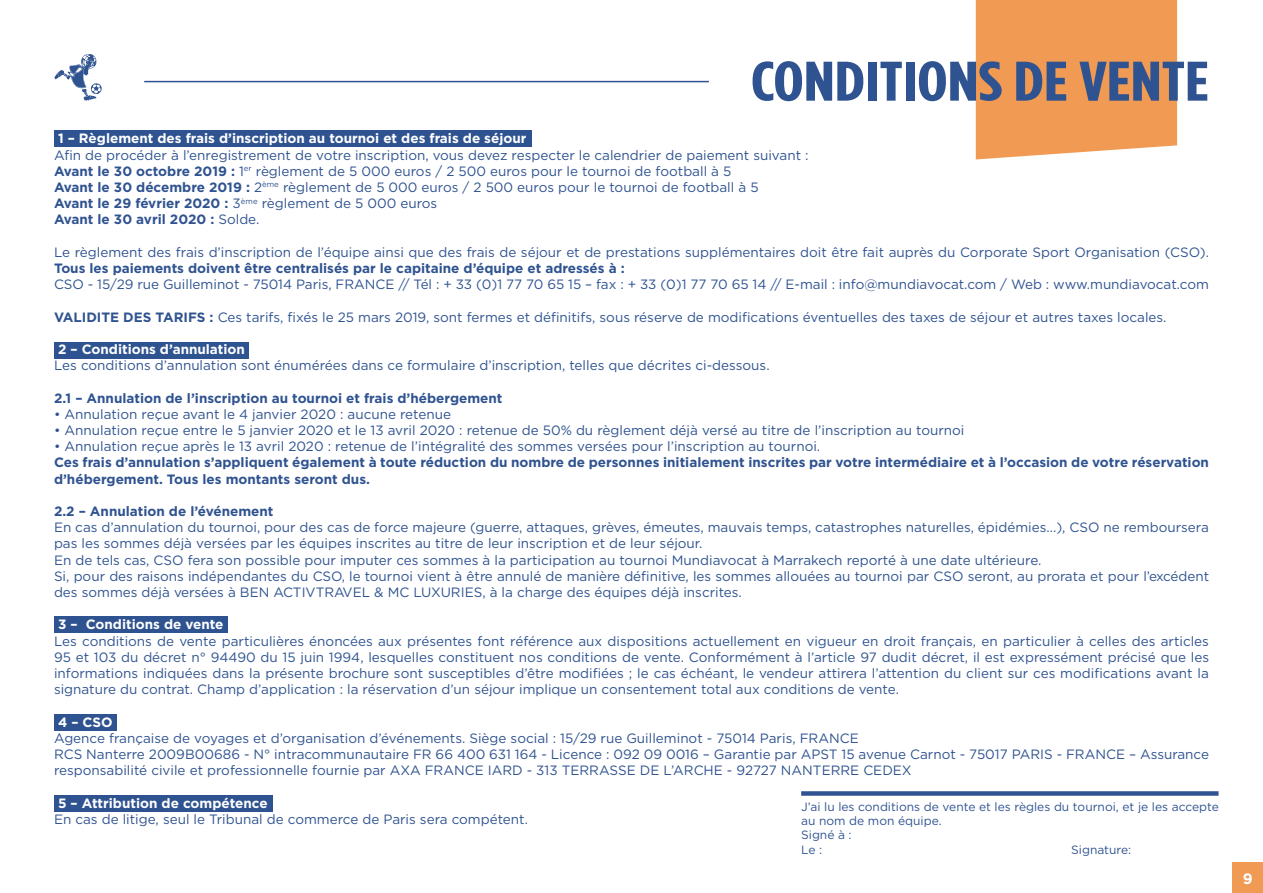
<style>
.page{position:relative;width:1263px;height:893px;background:#fff}
.page>*{position:absolute;margin:0;border:0;box-sizing:border-box;transform-origin:0 0}
.t1{font:700 55.65px "Gotham Condensed";color:#2f5390;scale:1.3 1}
.t2{font:700 15px "Gotham";color:#fff}
.t3{font:13.5px/16.2px "Gotham";color:#2f5390}
.t4{font:700 13.5px/16.2px "Gotham";color:#2f5390}
.t5{font:700 13.5px "Gotham";color:#fff}
.t6{font:12px/14.4px "Gotham";color:#2f5390}
.s1{font-weight:700}
</style>
<div class="page">
<div style="left:54px;top:131px;width:477px;height:16px;background:#2f5390"></div>
<div style="left:54px;top:342px;width:195px;height:16px;background:#2f5390"></div>
<div style="left:54px;top:616px;width:173px;height:16px;background:#2f5390"></div>
<div style="left:54px;top:714px;width:63px;height:16px;background:#2f5390"></div>
<div style="left:54px;top:795px;width:218px;height:16px;background:#2f5390"></div>
<div style="left:976px;top:0;width:201px;height:159px;background:#f09a53"></div>
<svg style="left:54px;top:54px;width:48px;height:47px"></svg>
<hr style="left:144px;top:81px;width:565px;height:1px;background:#2f5390">
<div style="left:801px;top:791px;width:417px;height:5px;background:#2f5390"></div>
<div style="left:1233px;top:863px;width:30px;height:30px;background:#f09a53"></div>
<h1 class="t1" style="left:751px;top:50px;width:354px">CONDITIONS DE VENTE</h1>
<p class="t5" style="left:58px;top:130px;width:470px">1 – Règlement des frais d’inscription au tournoi et des frais de séjour</p>
<p class="t3" style="left:54px;top:146px;width:756px">Afin de procéder à l’enregistrement de votre inscription, vous devez respecter le calendrier de paiement suivant :<br><span class="s1">Avant le 30 octobre 2019 :</span> 1<sup>er</sup> règlement de 5 000 euros / 2 500 euros pour le tournoi de football à 5<br><span class="s1">Avant le 30 décembre 2019 :</span> 2<sup>ème</sup> règlement de 5 000 euros / 2 500 euros pour le tournoi de football à 5<br><span class="s1">Avant le 29 février 2020 :</span> 3<sup>ème</sup> règlement de 5 000 euros<br><span class="s1">Avant le 30 avril 2020 :</span> Solde.</p>
<p class="t3" style="left:54px;top:244px;width:1156px">Le règlement des frais d’inscription de l’équipe ainsi que des frais de séjour et de prestations supplémentaires doit être fait auprès du Corporate Sport Organisation (CSO).</p>
<p class="t4" style="left:54px;top:260px;width:572px">Tous les paiements doivent être centralisés par le capitaine d’équipe et adressés à :</p>
<p class="t3" style="left:54px;top:276px;width:1156px">CSO - 15/29 rue Guilleminot - 75014 Paris, FRANCE // Tél : + 33 (0)1 77 70 65 15 – fax : + 33 (0)1 77 70 65 14 // E-mail : info@mundiavocat.com / Web : www.mundiavocat.com</p>
<p class="t3" style="left:54px;top:308px;width:1114px"><span class="s1">VALIDITE DES TARIFS :</span> Ces tarifs, fixés le 25 mars 2019, sont fermes et définitifs, sous réserve de modifications éventuelles des taxes de séjour et autres taxes locales.</p>
<p class="t5" style="left:58px;top:340px;width:188px">2 – Conditions d’annulation</p>
<p class="t3" style="left:54px;top:357px;width:717px">Les conditions d’annulation sont énumérées dans ce formulaire d’inscription, telles que décrites ci-dessous.</p>
<p class="t4" style="left:54px;top:390px;width:450px">2.1 – Annulation de l’inscription au tournoi et frais d’hébergement</p>
<p class="t3" style="left:54px;top:406px;width:399px">• Annulation reçue avant le 4 janvier 2020 : aucune retenue</p>
<p class="t3" style="left:54px;top:422px;width:912px">• Annulation reçue entre le 5 janvier 2020 et le 13 avril 2020 : retenue de 50% du règlement déjà versé au titre de l’inscription au tournoi</p>
<p class="t3" style="left:54px;top:438px;width:768px">• Annulation reçue après le 13 avril 2020 : retenue de l’intégralité des sommes versées pour l’inscription au tournoi.</p>
<p class="t4" style="left:54px;top:454px;width:1156px">Ces frais d’annulation s’appliquent également à toute réduction du nombre de personnes initialement inscrites par votre intermédiaire et à l’occasion de votre réservation d’hébergement. Tous les montants seront dus.</p>
<p class="t4" style="left:54px;top:503px;width:221px">2.2 – Annulation de l’événement</p>
<p class="t3" style="left:54px;top:519px;width:1156px">En cas d’annulation du tournoi, pour des cas de force majeure (guerre, attaques, grèves, émeutes, mauvais temps, catastrophes naturelles, épidémies...), CSO ne remboursera pas les sommes déjà versées par les équipes inscrites au titre de leur inscription et de leur séjour.<br>En de tels cas, CSO fera son possible pour imputer ces sommes à la participation au tournoi Mundiavocat à Marrakech reporté à une date ultérieure.</p>
<p class="t3" style="left:54px;top:568px;width:1157px">Si, pour des raisons indépendantes du CSO, le tournoi vient à être annulé de manière définitive, les sommes allouées au tournoi par CSO seront, au prorata et pour l’excédent des sommes déjà versées à BEN ACTIVTRAVEL &amp; MC LUXURIES, à la charge des équipes déjà inscrites.</p>
<p class="t5" style="left:58px;top:616px;width:167px">3 – Conditions de vente</p>
<p class="t3" style="left:54px;top:632px;width:1156px;text-align:justify">Les conditions de vente particulières énoncées aux présentes font référence aux dispositions actuellement en vigueur en droit français, en particulier à celles des articles 95 et 103 du décret n° 94490 du 15 juin 1994, lesquelles constituent nos conditions de vente. Conformément à l’article 97 dudit décret, il est expressément précisé que les informations indiquées dans la présente brochure sont susceptibles d’être modifiées ; le cas échéant, le vendeur attirera l’attention du client sur ces modifications avant la signature du contrat. Champ d’application : la réservation d’un séjour implique un consentement total aux conditions de vente.</p>
<p class="t5" style="left:58px;top:713px;width:56px">4 – CSO</p>
<p class="t3" style="left:54px;top:730px;width:1156px">Agence française de voyages et d’organisation d’événements. Siège social : 15/29 rue Guilleminot - 75014 Paris, FRANCE<br>RCS Nanterre 2009B00686 - N° intracommunautaire FR 66 400 631 164 - Licence : 092 09 0016 – Garantie par APST 15 avenue Carnot - 75017 PARIS - FRANCE – Assurance responsabilité civile et professionnelle fournie par AXA FRANCE IARD - 313 TERRASSE DE L’ARCHE - 92727 NANTERRE CEDEX</p>
<p class="t5" style="left:58px;top:794px;width:211px">5 – Attribution de compétence</p>
<p class="t3" style="left:54px;top:811px;width:475px">En cas de litige, seul le Tribunal de commerce de Paris sera compétent.</p>
<p class="t6" style="left:801px;top:799px;width:419px">J’ai lu les conditions de vente et les règles du tournoi, et je les accepte au nom de mon équipe.<br>Signé à :<br>Le :</p>
<p class="t6" style="left:1071px;top:842px;width:62px">Signature:</p>
<p class="t2" style="left:1243px;top:869px;width:11px">9</p>
</div>
